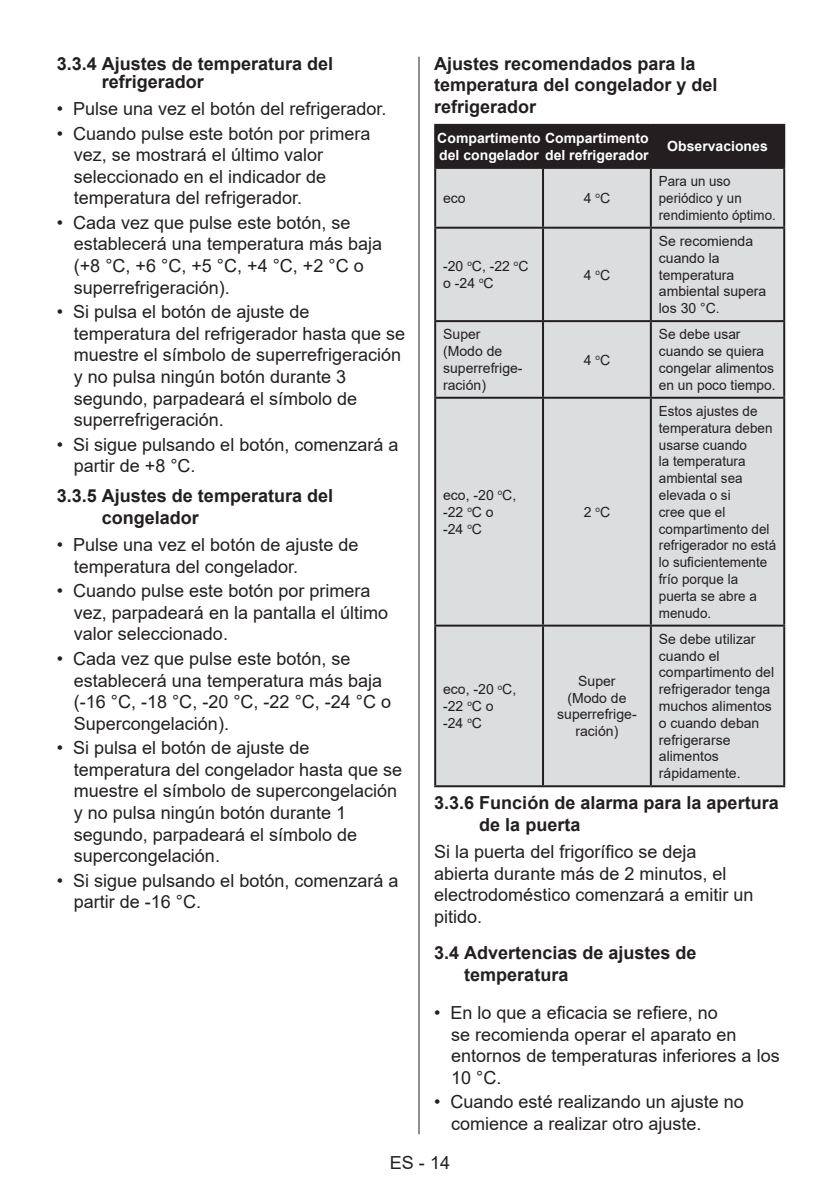
<style>
.page{position:relative;width:840px;height:1191px;background:#fff}
.page>*{position:absolute;margin:0;border:0;box-sizing:border-box;transform-origin:0 0}
.t1{font:18px/21.6px "Arial";color:#231f20}
.t2{font:700 18px/21.6px "Arial";color:#231f20}
.t3{font:14px/16.8px "Arial";color:#231f20}
.t4{font:14px/16.8px "Arial";color:#231f20;scale:.96 1}
.t5{font:700 14px/16.8px "Arial";color:#fff}
.t6{font:14px/16.8px "Arial";color:#231f20;scale:.95 1}
</style>
<div class="page">
<hr style="left:418px;top:57px;width:1px;height:1077px;background:#231f20">
<div style="left:436px;top:126px;width:346px;height:41px;background:#231f20"></div>
<div style="left:436px;top:169px;width:346px;height:616px;background:#dcdddf"></div>
<hr style="left:434px;top:124px;width:108px;height:2px;background:#231f20">
<hr style="left:434px;top:126px;width:2px;height:41px;background:#231f20">
<hr style="left:542px;top:124px;width:108px;height:2px;background:#231f20">
<hr style="left:541px;top:126px;width:2px;height:41px;background:#231f20">
<hr style="left:650px;top:124px;width:134px;height:2px;background:#231f20">
<hr style="left:649px;top:126px;width:2px;height:41px;background:#231f20">
<hr style="left:782px;top:126px;width:2px;height:41px;background:#231f20">
<hr style="left:434px;top:167px;width:108px;height:2px;background:#231f20">
<hr style="left:434px;top:169px;width:2px;height:58px;background:#231f20">
<hr style="left:542px;top:167px;width:108px;height:2px;background:#231f20">
<hr style="left:541px;top:169px;width:2px;height:58px;background:#231f20">
<hr style="left:650px;top:167px;width:134px;height:2px;background:#231f20">
<hr style="left:649px;top:169px;width:2px;height:58px;background:#231f20">
<hr style="left:782px;top:169px;width:2px;height:58px;background:#231f20">
<hr style="left:434px;top:227px;width:108px;height:2px;background:#231f20">
<hr style="left:434px;top:229px;width:2px;height:91px;background:#231f20">
<hr style="left:542px;top:227px;width:108px;height:2px;background:#231f20">
<hr style="left:541px;top:229px;width:2px;height:91px;background:#231f20">
<hr style="left:650px;top:227px;width:134px;height:2px;background:#231f20">
<hr style="left:649px;top:229px;width:2px;height:91px;background:#231f20">
<hr style="left:782px;top:229px;width:2px;height:91px;background:#231f20">
<hr style="left:434px;top:320px;width:108px;height:2px;background:#231f20">
<hr style="left:434px;top:322px;width:2px;height:75px;background:#231f20">
<hr style="left:542px;top:320px;width:108px;height:2px;background:#231f20">
<hr style="left:541px;top:322px;width:2px;height:75px;background:#231f20">
<hr style="left:650px;top:320px;width:134px;height:2px;background:#231f20">
<hr style="left:649px;top:322px;width:2px;height:75px;background:#231f20">
<hr style="left:782px;top:322px;width:2px;height:75px;background:#231f20">
<hr style="left:434px;top:397px;width:108px;height:2px;background:#231f20">
<hr style="left:434px;top:399px;width:2px;height:225px;background:#231f20">
<hr style="left:542px;top:397px;width:108px;height:2px;background:#231f20">
<hr style="left:541px;top:399px;width:2px;height:225px;background:#231f20">
<hr style="left:650px;top:397px;width:134px;height:2px;background:#231f20">
<hr style="left:649px;top:399px;width:2px;height:225px;background:#231f20">
<hr style="left:782px;top:399px;width:2px;height:225px;background:#231f20">
<hr style="left:434px;top:624px;width:108px;height:2px;background:#231f20">
<hr style="left:434px;top:626px;width:2px;height:159px;background:#231f20">
<hr style="left:542px;top:624px;width:108px;height:2px;background:#231f20">
<hr style="left:541px;top:626px;width:2px;height:159px;background:#231f20">
<hr style="left:650px;top:624px;width:134px;height:2px;background:#231f20">
<hr style="left:649px;top:626px;width:2px;height:159px;background:#231f20">
<hr style="left:782px;top:626px;width:2px;height:159px;background:#231f20">
<hr style="left:434px;top:785px;width:108px;height:2px;background:#231f20">
<hr style="left:542px;top:785px;width:108px;height:2px;background:#231f20">
<hr style="left:650px;top:785px;width:134px;height:2px;background:#231f20">
<p class="t2" style="left:102px;top:55px;width:233px;line-height:18px;text-indent:-45px">3.3.4 Ajustes de temperatura del refrigerador</p>
<p class="t1" style="left:57px;top:98px;width:331px">• Pulse una vez el botón del refrigerador.</p>
<p class="t1" style="left:74px;top:122px;width:298px;text-indent:-17px">• Cuando pulse este botón por primera vez, se mostrará el último valor seleccionado en el indicador de temperatura del refrigerador.</p>
<p class="t1" style="left:74px;top:212px;width:310px;text-indent:-17px">• Cada vez que pulse este botón, se establecerá una temperatura más baja (+8 °C, +6 °C, +5 °C, +4 °C, +2 °C o superrefrigeración).</p>
<p class="t1" style="left:74px;top:301px;width:332px;text-indent:-17px">• Si pulsa el botón de ajuste de temperatura del refrigerador hasta que se muestre el símbolo de superrefrigeración y no pulsa ningún botón durante 3 segundo, parpadeará el símbolo de superrefrigeración.</p>
<p class="t1" style="left:74px;top:433px;width:326px;text-indent:-17px">• Si sigue pulsando el botón, comenzará a partir de +8 °C.</p>
<p class="t2" style="left:102px;top:485px;width:233px;text-indent:-45px">3.3.5 Ajustes de temperatura del congelador</p>
<p class="t1" style="left:74px;top:534px;width:286px;text-indent:-17px">• Pulse una vez el botón de ajuste de temperatura del congelador.</p>
<p class="t1" style="left:74px;top:580px;width:316px;text-indent:-17px">• Cuando pulse este botón por primera vez, parpadeará en la pantalla el último valor seleccionado.</p>
<p class="t1" style="left:74px;top:647px;width:319px;text-indent:-17px">• Cada vez que pulse este botón, se establecerá una temperatura más baja (-16 °C, -18 °C, -20 °C, -22 °C, -24 °C o<br>Supercongelación).</p>
<p class="t1" style="left:74px;top:737px;width:330px;text-indent:-17px">• Si pulsa el botón de ajuste de temperatura del congelador hasta que se muestre el símbolo de supercongelación y no pulsa ningún botón durante 1 segundo, parpadeará el símbolo de supercongelación.</p>
<p class="t1" style="left:74px;top:869px;width:326px;text-indent:-17px">• Si sigue pulsando el botón, comenzará a partir de -16 °C.</p>
<p class="t2" style="left:434px;top:53px;width:285px">Ajustes recomendados para la temperatura del congelador y del refrigerador</p>
<p class="t5" style="left:437px;top:130px;width:213px">Compartimento Compartimento del congelador del refrigerador</p>
<p class="t5" style="left:667px;top:138px;width:102px">Observaciones</p>
<p class="t3" style="left:443px;top:189px;width:24px">eco</p>
<p class="t3" style="left:583px;top:189px;width:28px">4 <sup>o</sup>C</p>
<p class="t6" style="left:658px;top:173px;width:124px">Para un uso periódico y un rendimiento óptimo.</p>
<p class="t3" style="left:443px;top:258px;width:87px">-20 <sup>o</sup>C, -22 <sup>o</sup>C o -24 <sup>o</sup>C</p>
<p class="t3" style="left:583px;top:266px;width:28px">4 <sup>o</sup>C</p>
<p class="t3" style="left:443px;top:326px;width:81px">Super (Modo de superrefrige&shy;ración)</p>
<p class="t3" style="left:443px;top:486px;width:75px">eco, -20 <sup>o</sup>C, -22 <sup>o</sup>C o -24 <sup>o</sup>C</p>
<p class="t3" style="left:583px;top:351px;width:28px">4 <sup>o</sup>C</p>
<p class="t3" style="left:583px;top:503px;width:28px">2 <sup>o</sup>C</p>
<p class="t3" style="left:658px;top:232px;width:109px">Se recomienda cuando la temperatura ambiental supera los 30 °C.</p>
<p class="t3" style="left:658px;top:326px;width:118px">Se debe usar cuando se quiera congelar alimentos en un poco tiempo.</p>
<p class="t4" style="left:658px;top:402px;width:124px">Estos ajustes de temperatura deben usarse cuando<br>la temperatura ambiental sea elevada o si<br>cree que el compartimento del refrigerador no está lo suficientemente frío porque la puerta se abre a menudo.</p>
<p class="t3" style="left:658px;top:630px;width:117px">Se debe utilizar cuando el compartimento del refrigerador tenga muchos alimentos o cuando deban refrigerarse alimentos rápidamente.</p>
<p class="t2" style="left:479px;top:792px;width:301px;text-indent:-45px">3.3.6 Función de alarma para la apertura de la puerta</p>
<p class="t1" style="left:434px;top:841px;width:321px">Si la puerta del frigorífico se deja abierta durante más de 2 minutos, el electrodoméstico comenzará a emitir un pitido.</p>
<p class="t2" style="left:464px;top:942px;width:234px;text-indent:-30px">3.4 Advertencias de ajustes de temperatura</p>
<p class="t1" style="left:451px;top:1002px;width:330px;text-indent:-17px">• En lo que a eficacia se refiere, no<br>se recomienda operar el aparato en entornos de temperaturas inferiores a los<br>10 °C.</p>
<p class="t1" style="left:451px;top:1091px;width:294px;text-indent:-17px">• Cuando esté realizando un ajuste no comience a realizar otro ajuste.</p>
<p class="t3" style="left:443px;top:681px;width:75px">eco, -20 <sup>o</sup>C, -22 <sup>o</sup>C o -24 <sup>o</sup>C</p>
<p class="t3" style="left:557px;top:672px;width:81px;text-align:center">Super (Modo de superrefrige&shy;ración)</p>
<p class="t1" style="left:390px;top:1152px;width:62px">ES - 14</p>
</div>
